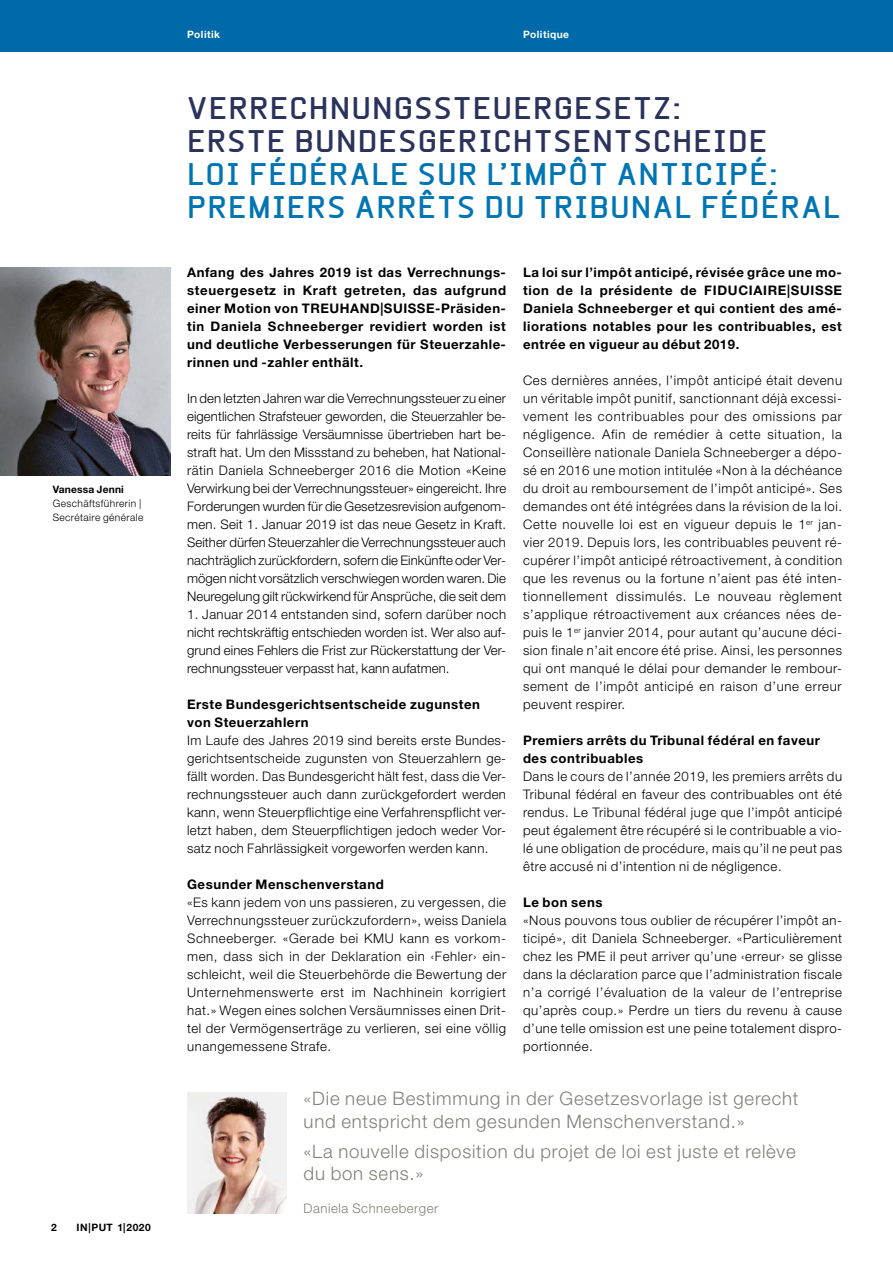
<style>
.page{position:relative;width:893px;height:1263px;background:#fff}
.page>*{position:absolute;margin:0;border:0;box-sizing:border-box;transform-origin:0 0}
.t1{font:700 30px/33px "Beta Sans";letter-spacing:.04em;color:#0075b4}
.t2{font:700 30px/33px "Beta Sans";letter-spacing:.04em;color:#2b335d}
.t3{font:300 18.6px/22.2px "Helvetica Neue LT Std";letter-spacing:.04em;color:#81807a}
.t4{font:300 13.2px/18px "Helvetica Neue LT Std";letter-spacing:.04em;color:#000;text-align:justify}
.t5{font:700 13.2px/18px "Helvetica Neue LT Std";letter-spacing:.04em;color:#000;text-align:justify}
.t6{font:300 13.2px "Helvetica Neue LT Std";letter-spacing:.04em;color:#81807a}
.t7{font:300 10.2px/13.8px "Helvetica Neue LT Std";letter-spacing:.04em;color:#000}
.t8{font:700 10.2px "Helvetica Neue LT Std";letter-spacing:.04em;color:#fff}
.t9{font:700 10.2px "Helvetica Neue LT Std";letter-spacing:.02em;color:#000}
.t10{font:700 10.2px "Helvetica Neue LT Std";letter-spacing:.05em;color:#000}
</style>
<div class="page">
<div style="left:0;top:0;width:893px;height:51px;background:#0069a9"></div>
<img style="left:187px;top:1092px;width:100px;height:121px">
<img style="left:0;top:268px;width:170px;height:207px">
<p class="t9" style="left:53px;top:483px;width:73px">Vanessa Jenni</p>
<p class="t7" style="left:53px;top:496px;width:92px">Geschäftsführerin |<br>Secrétaire générale</p>
<p class="t9" style="left:51px;top:1221px;width:7px">2</p>
<p class="t10" style="left:77px;top:1221px;width:76px">IN|PUT 1|2020</p>
<p class="t8" style="left:187px;top:28px;width:34px">Politik</p>
<p class="t8" style="left:523px;top:28px;width:47px">Politique</p>
<h1 class="t2" style="left:187px;top:92px;width:582px">VERRECHNUNGSSTEUERGESETZ:<br>ERSTE BUNDESGERICHTSENTSCHEIDE</h1>
<h1 class="t1" style="left:187px;top:158px;width:654px">LOI FÉDÉRALE SUR L’IMPÔT ANTICIPÉ:<br>PREMIERS ARRÊTS DU TRIBUNAL FÉDÉRAL</h1>
<p class="t5" style="left:187px;top:263px;width:320px">Anfang des Jahres 2019 ist das Verrechnungs&shy;steuergesetz in Kraft getreten, das aufgrund einer Motion von TREUHAND|SUISSE-Präsiden&shy;tin Daniela Schneeberger revidiert worden ist und deutliche Verbesserungen für Steuerzahle&shy;rinnen und -zahler enthält.</p>
<p class="t4" style="left:187px;top:389px;width:321px">In den letzten Jahren war die Verrechnungssteuer zu einer eigentlichen Strafsteuer geworden, die Steuerzahler be&shy;reits für fahrlässige Versäumnisse übertrieben hart be&shy;straft hat. Um den Missstand zu beheben, hat National&shy;rätin Daniela Schneeberger 2016 die Motion «Keine Verwirkung bei der Verrechnungssteuer» eingereicht. Ihre Forderungen wurden für die Gesetzesrevision aufgenom&shy;men. Seit 1. Januar 2019 ist das neue Gesetz in Kraft.<br>Seither dürfen Steuerzahler die Verrechnungssteuer auch nachträglich zurückfordern, sofern die Einkünfte oder Ver&shy;mögen nicht vorsätzlich verschwiegen worden waren. Die Neuregelung gilt rückwirkend für Ansprüche, die seit dem</p>
<p class="t4" style="left:187px;top:605px;width:321px">1. Januar 2014 entstanden sind, sofern darüber noch nicht rechtskräftig entschieden worden ist. Wer also auf&shy;grund eines Fehlers die Frist zur Rückerstattung der Ver&shy;rechnungssteuer verpasst hat, kann aufatmen.</p>
<p class="t5" style="left:187px;top:695px;width:294px">Erste Bundesgerichtsentscheide zugunsten von Steuerzahlern</p>
<p class="t4" style="left:187px;top:731px;width:321px">Im Laufe des Jahres 2019 sind bereits erste Bundes&shy;gerichtsentscheide zugunsten von Steuerzahlern ge&shy;fällt worden. Das Bundesgericht hält fest, dass die Ver&shy;rechnungssteuer auch dann zurückgefordert werden kann, wenn Steuerpflichtige eine Verfahrenspflicht ver&shy;letzt haben, dem Steuerpflichtigen jedoch weder Vor&shy;satz noch Fahrlässigkeit vorgeworfen werden kann.</p>
<p class="t5" style="left:187px;top:875px;width:198px">Gesunder Menschenverstand</p>
<p class="t4" style="left:187px;top:893px;width:321px">«Es kann jedem von uns passieren, zu vergessen, die Verrechnungssteuer zurückzufordern», weiss Daniela Schneeberger. «Gerade bei KMU kann es vorkom&shy;men, dass sich in der Deklaration ein ‹Fehler› ein&shy;schleicht, weil die Steuerbehörde die Bewertung der Unternehmenswerte erst im Nachhinein korrigiert hat.» Wegen eines solchen Versäumnisses einen Drit&shy;tel der Vermögenserträge zu verlieren, sei eine völlig unangemessene Strafe.</p>
<p class="t5" style="left:523px;top:263px;width:321px">La loi sur l’impôt anticipé, révisée grâce une mo&shy;tion de la présidente de FIDUCIAIRE|SUISSE Daniela Schneeberger et qui contient des amé&shy;liorations notables pour les contribuables, est entrée en vigueur au début 2019.</p>
<p class="t4" style="left:523px;top:371px;width:321px">Ces dernières années, l’impôt anticipé était devenu un véritable impôt punitif, sanctionnant déjà excessi&shy;vement les contribuables pour des omissions par négligence. Afin de remédier à cette situation, la Conseillère nationale Daniela Schneeberger a dépo&shy;sé en 2016 une motion intitulée «Non à la déchéance du droit au remboursement de l’impôt anticipé». Ses demandes ont été intégrées dans la révision de la loi.<br>Cette nouvelle loi est en vigueur depuis le 1<sup>er</sup> jan&shy;vier 2019. Depuis lors, les contribuables peuvent ré&shy;cupérer l’impôt anticipé rétroactivement, à condition que les revenus ou la fortune n’aient pas été inten&shy;tionnellement dissimulés. Le nouveau règlement s’applique rétroactivement aux créances nées de&shy;puis le 1<sup>er</sup> janvier 2014, pour autant qu’aucune déci&shy;sion finale n’ait encore été prise. Ainsi, les personnes qui ont manqué le délai pour demander le rembour&shy;sement de l’impôt anticipé en raison d’une erreur peuvent respirer.</p>
<p class="t5" style="left:523px;top:731px;width:298px">Premiers arrêts du Tribunal fédéral en faveur des contribuables</p>
<p class="t4" style="left:523px;top:767px;width:321px">Dans le cours de l’année 2019, les premiers arrêts du Tribunal fédéral en faveur des contribuables ont été rendus. Le Tribunal fédéral juge que l’impôt anticipé peut également être récupéré si le contribuable a vio&shy;lé une obligation de procédure, mais qu’il ne peut pas être accusé ni d’intention ni de négligence.</p>
<p class="t5" style="left:523px;top:893px;width:81px">Le bon sens</p>
<p class="t4" style="left:523px;top:911px;width:321px">«Nous pouvons tous oublier de récupérer l’impôt an&shy;ticipé», dit Daniela Schneeberger. «Particulièrement chez les PME il peut arriver qu’une ‹erreur› se glisse dans la déclaration parce que l’administration fiscale n’a corrigé l’évaluation de la valeur de l’entreprise qu’après coup.» Perdre un tiers du revenu à cause d’une telle omission est une peine totalement dispro&shy;portionnée.</p>
<h2 class="t3" style="left:304px;top:1087px;width:496px">«Die neue Bestimmung in der Gesetzesvorlage ist gerecht und entspricht dem gesunden Menschenverstand.»</h2>
<h2 class="t3" style="left:304px;top:1140px;width:494px">«La nouvelle disposition du projet de loi est juste et relève du bon sens.»</h2>
<p class="t6" style="left:304px;top:1200px;width:136px">Daniela Schneeberger</p>
</div>
